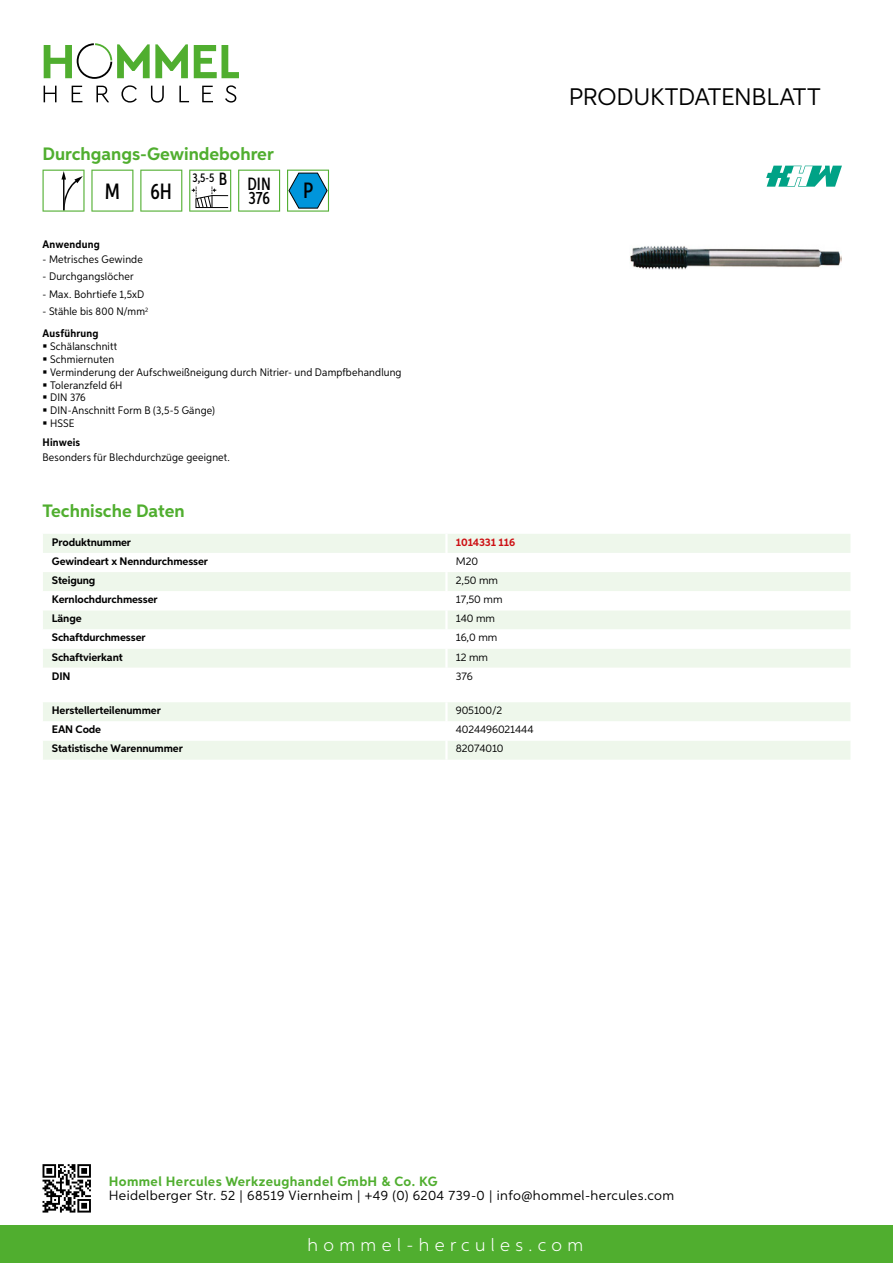
<style>
.page{position:relative;width:893px;height:1263px;background:#fff}
.page>*{position:absolute;margin:0;border:0;box-sizing:border-box;transform-origin:0 0}
.t1{font:24px "Aspira";letter-spacing:-.01em;color:#000}
.t2{font:500 22.2px "Aspira XX Nar";color:#000}
.t3{font:700 18px "Aspira";color:#50ae2f}
.t4{font:300 18px "Aspira";letter-spacing:.3em;color:#fff}
.t5{font:500 17.85px "Aspira XX Nar";color:#000}
.t6{font:13.5px "Aspira";letter-spacing:.03em;color:#000}
.t7{font:700 13.5px "Aspira";letter-spacing:.03em;color:#50ae2f}
.t8{font:500 12.6px "Aspira XX Nar";color:#000}
.t9{font:10.95px/12.8px "Aspira Nar";letter-spacing:.015em;color:#000}
.t10{font:700 10.95px "Aspira";letter-spacing:-.01em;color:#000}
.t11{font:10.95px "Aspira";letter-spacing:-.01em;color:#000}
.t12{font:700 10.95px "Aspira Nar";letter-spacing:.02em;color:#000}
.t13{font:700 10.95px "Aspira";letter-spacing:-.01em;color:#cd1013}
.s1{font-size:17.85px}
.s2{font-weight:700}
</style>
<div class="page">
<div style="left:0;top:1226px;width:893px;height:37px;background:#50ae2f"></div>
<svg style="left:43px;top:1164px;width:48px;height:48px"></svg>
<svg style="left:194px;top:45px;width:45px;height:33px"></svg>
<svg style="left:44px;top:43px;width:144px;height:36px"></svg>
<svg style="left:44px;top:86px;width:13px;height:16px"></svg>
<svg style="left:72px;top:86px;width:10px;height:16px"></svg>
<svg style="left:96px;top:86px;width:13px;height:16px"></svg>
<svg style="left:121px;top:85px;width:16px;height:18px"></svg>
<svg style="left:151px;top:86px;width:13px;height:17px"></svg>
<svg style="left:179px;top:86px;width:10px;height:16px"></svg>
<svg style="left:202px;top:86px;width:11px;height:16px"></svg>
<svg style="left:225px;top:85px;width:11px;height:18px"></svg>
<div style="left:43px;top:534px;width:807px;height:19px;background:#eef7eb"></div>
<svg style="left:43px;top:572px;width:807px;height:96px;fill:#eef7eb"></svg>
<hr style="left:445px;top:534px;width:3px;height:19px;background:#fff">
<hr style="left:445px;top:572px;width:3px;height:19px;background:#fff">
<hr style="left:445px;top:591px;width:3px;height:19px;background:#fff">
<hr style="left:445px;top:610px;width:3px;height:19px;background:#fff">
<hr style="left:445px;top:629px;width:3px;height:20px;background:#fff">
<hr style="left:445px;top:649px;width:3px;height:19px;background:#fff">
<svg style="left:43px;top:702px;width:807px;height:58px"></svg>
<hr style="left:445px;top:740px;width:3px;height:20px;background:#fff">
<svg style="left:43px;top:170px;width:42px;height:42px"></svg>
<svg style="left:91px;top:170px;width:42px;height:42px"></svg>
<svg style="left:140px;top:170px;width:42px;height:42px"></svg>
<svg style="left:189px;top:170px;width:42px;height:42px"></svg>
<svg style="left:238px;top:170px;width:42px;height:42px"></svg>
<svg style="left:287px;top:170px;width:42px;height:42px"></svg>
<img style="left:630px;top:246px;width:212px;height:24px">
<svg style="left:766px;top:166px;width:76px;height:21px"></svg>
<h3 class="t3" style="left:43px;top:142px;width:233px">Durchgangs-Gewindebohrer</h3>
<h2 class="t2" style="left:105px;top:178px;width:17px">M</h2>
<h2 class="t2" style="left:151px;top:178px;width:23px">6H</h2>
<p class="t8" style="left:193px;top:169px;width:80px">3,5-5 <span class="s1">B DIN</span></p>
<h3 class="t5" style="left:248px;top:187px;width:23px">376</h3>
<h2 class="t2" style="left:303px;top:177px;width:12px">P</h2>
<p class="t12" style="left:43px;top:237px;width:59px">Anwendung</p>
<p class="t9" style="left:43px;top:252px;width:102px">- Metrisches Gewinde</p>
<p class="t9" style="left:43px;top:270px;width:93px">- Durchgangslöcher</p>
<p class="t9" style="left:43px;top:287px;width:103px">- Max. Bohrtiefe 1,5xD</p>
<p class="t9" style="left:43px;top:300px;width:107px;line-height:22.2px">- Stähle bis 800 N/mm<sup>2<br></sup><span class="s2">Ausführung</span></p>
<p class="t9" style="left:50px;top:340px;width:353px">Schälanschnitt<br>Schmiernuten<br>Verminderung der Aufschweißneigung durch Nitrier- und Dampfbehandlung<br>Toleranzfeld 6H<br>DIN 376<br>DIN-Anschnitt Form B (3,5-5 Gänge)<br>HSSE</p>
<p class="t12" style="left:43px;top:435px;width:39px">Hinweis</p>
<p class="t9" style="left:43px;top:451px;width:189px">Besonders für Blechdurchzüge geeignet.</p>
<h3 class="t3" style="left:43px;top:500px;width:144px">Technische Daten</h3>
<p class="t10" style="left:52px;top:535px;width:81px">Produktnummer</p>
<p class="t13" style="left:456px;top:535px;width:61px">1014331 116</p>
<p class="t10" style="left:52px;top:554px;width:158px">Gewindeart x Nenndurchmesser</p>
<p class="t11" style="left:456px;top:554px;width:24px">M20</p>
<p class="t10" style="left:52px;top:573px;width:45px">Steigung</p>
<p class="t11" style="left:456px;top:573px;width:44px">2,50 mm</p>
<p class="t10" style="left:52px;top:593px;width:107px">Kernlochdurchmesser</p>
<p class="t11" style="left:456px;top:593px;width:48px">17,50 mm</p>
<p class="t10" style="left:52px;top:612px;width:31px">Länge</p>
<p class="t11" style="left:456px;top:612px;width:41px">140 mm</p>
<p class="t10" style="left:52px;top:631px;width:95px">Schaftdurchmesser</p>
<p class="t11" style="left:456px;top:631px;width:43px">16,0 mm</p>
<p class="t10" style="left:52px;top:650px;width:72px">Schaftvierkant</p>
<p class="t11" style="left:456px;top:650px;width:34px">12 mm</p>
<p class="t10" style="left:52px;top:669px;width:20px">DIN</p>
<p class="t11" style="left:456px;top:669px;width:18px">376</p>
<p class="t10" style="left:52px;top:704px;width:111px">Herstellerteilenummer</p>
<p class="t11" style="left:456px;top:704px;width:48px">905100/2</p>
<p class="t10" style="left:52px;top:723px;width:51px">EAN Code</p>
<p class="t11" style="left:456px;top:723px;width:79px">4024496021444</p>
<p class="t10" style="left:52px;top:742px;width:132px">Statistische Warennummer</p>
<p class="t11" style="left:456px;top:742px;width:49px">82074010</p>
<h1 class="t1" style="left:569px;top:82px;width:253px">Produktdatenblatt</h1>
<p class="t7" style="left:109px;top:1172px;width:330px">Hommel Hercules Werkzeughandel GmbH &amp; Co. KG</p>
<p class="t6" style="left:109px;top:1187px;width:567px">Heidelberger Str. 52 | 68519 Viernheim | +49 (0) 6204 739-0 | info@hommel-hercules.com</p>
<h3 class="t4" style="left:307px;top:1234px;width:277px">hommel-hercules.com</h3>
</div>
